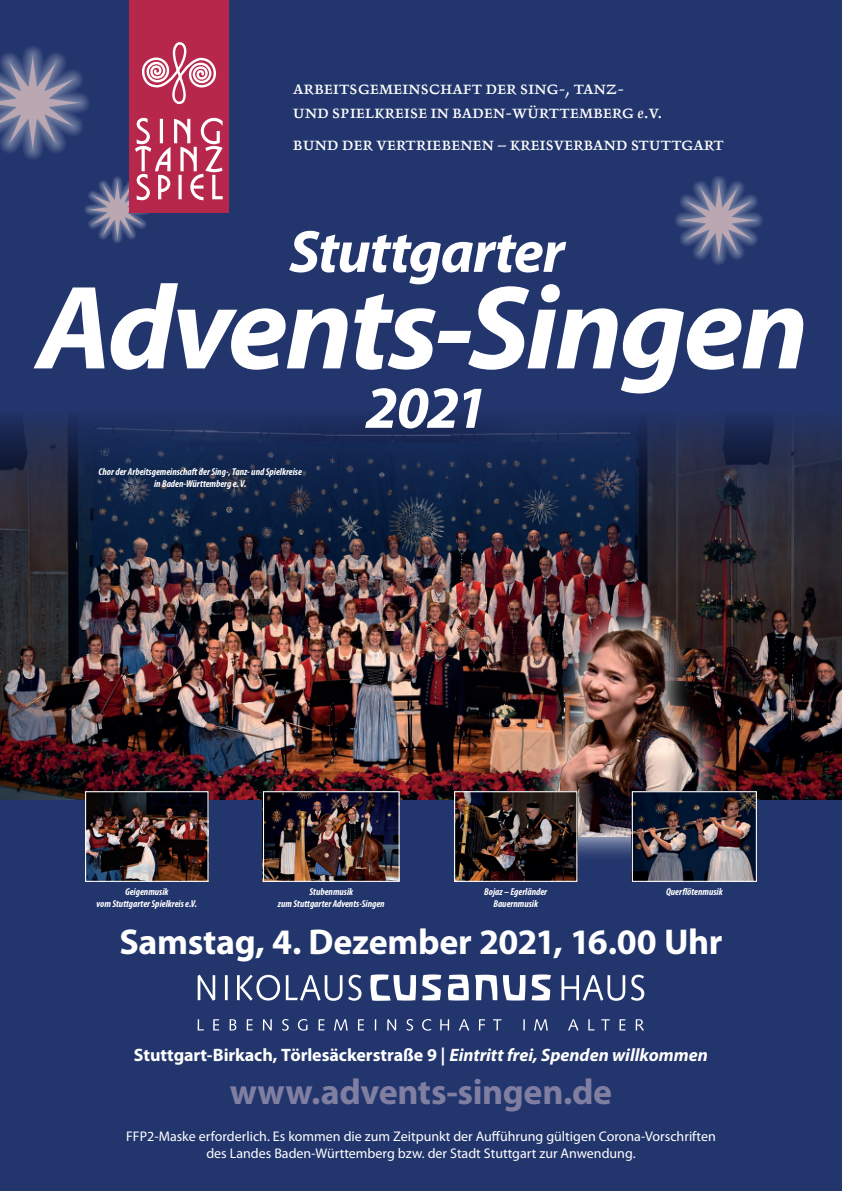
<style>
.page{position:relative;width:842px;height:1191px;background:#22356c}
.page>*{position:absolute;margin:0;border:0;box-sizing:border-box;transform-origin:0 0}
.t1{font:italic 700 120px "Myriad Pro";letter-spacing:-.025em;color:#fff}
.t2{font:italic 700 60px "Myriad Pro";letter-spacing:-.025em;color:#fff}
.t3{font:700 36px "Myriad Pro";letter-spacing:-.01em;color:#fff}
.t4{font:700 36px "Myriad Pro";letter-spacing:-.01em;color:#807fa2}
.t5{font:18px/24px "Delphin LT Std 2";letter-spacing:.02em;color:#fff}
.t6{font:700 18px "Myriad Pro";letter-spacing:-.005em;color:#fff}
.t7{font:14px/16.8px "Myriad Pro";color:#fff;text-align:center}
.t8{font:italic 700 condensed 10px/12px "Myriad Pro";color:#fff;text-align:center}
.s1{font-style:italic}
</style>
<div class="page">
<img style="left:0;top:416px;width:842px;height:383px">
<svg style="left:84px;top:194px;width:50px;height:49px"></svg>
<svg style="left:2px;top:46px;width:87px;height:113px"></svg>
<svg style="left:0;top:56px;width:79px;height:93px;background:#717596"></svg>
<svg style="left:675px;top:176px;width:88px;height:89px"></svg>
<svg style="left:682px;top:184px;width:73px;height:73px"></svg>
<img style="left:530px;top:599px;width:199px;height:264px">
<img style="left:556px;top:621px;width:150px;height:215px">
<div style="left:129px;top:0;width:100px;height:213px;background:#b6274b"></div>
<svg style="left:142px;top:42px;width:74px;height:62px"></svg>
<svg style="left:89px;top:118px;width:134px;height:120px"></svg>
<img style="left:456px;top:793px;width:119px;height:87px">
<div style="left:454px;top:791px;width:123px;height:91px;border:1px solid #fff"></div>
<img style="left:87px;top:793px;width:120px;height:87px">
<div style="left:85px;top:791px;width:124px;height:91px;border:1px solid #fff"></div>
<img style="left:634px;top:793px;width:121px;height:87px">
<div style="left:632px;top:791px;width:125px;height:91px;border:1px solid #fff"></div>
<img style="left:265px;top:793px;width:133px;height:87px">
<div style="left:263px;top:791px;width:137px;height:91px;border:1px solid #fff"></div>
<svg style="left:198px;top:974px;width:446px;height:26px"></svg>
<svg style="left:198px;top:1019px;width:446px;height:11px"></svg>
<h3 class="t5" style="left:293px;top:77px;width:370px">ARBEITSGEMEINSCHAFT DER SING-, TANZ-<br>UND SPIELKREISE IN BADEN-WÜRTTEMBERG e.V.</h3>
<h3 class="t5" style="left:293px;top:134px;width:432px">BUND DER VERTRIEBENEN – KREISVERBAND STUTTGART</h3>
<h2 class="t2" style="left:289px;top:213px;width:277px">Stuttgarter</h2>
<h1 class="t1" style="left:37px;top:250px;width:773px">Advents-Singen</h1>
<h2 class="t2" style="left:365px;top:368px;width:124px">2021</h2>
<p class="t8" style="left:99px;top:466px;width:205px">Chor der Arbeitsgemeinschaft der Sing-, Tanz- und Spielkreise in Baden-Württemberg e. V.</p>
<p class="t8" style="left:97px;top:885px;width:102px">Geigenmusik<br>vom Stuttgarter Spielkreis e.V.</p>
<p class="t8" style="left:278px;top:885px;width:108px">Stubenmusik<br>zum Stuttgarter Advents-Singen</p>
<p class="t8" style="left:484px;top:885px;width:64px">Bojaz – Egerländer<br>Bauernmusik</p>
<p class="t8" style="left:666px;top:885px;width:58px">Querflötenmusik</p>
<h3 class="t3" style="left:119px;top:918px;width:604px">Samstag, 4. Dezember 2021, 16.00 Uhr</h3>
<h3 class="t6" style="left:134px;top:1043px;width:575px">Stuttgart-Birkach, Törlesäckerstraße 9 | <span class="s1">Eintritt frei, Spenden willkommen</span></h3>
<h3 class="t4" style="left:230px;top:1068px;width:384px">www.advents-singen.de</h3>
<h3 class="t7" style="left:126px;top:1127px;width:591px">FFP2-Maske erforderlich. Es kommen die zum Zeitpunkt der Aufführung gültigen Corona-Vorschriften des Landes Baden-Württemberg bzw. der Stadt Stuttgart zur Anwendung.</h3>
</div>
